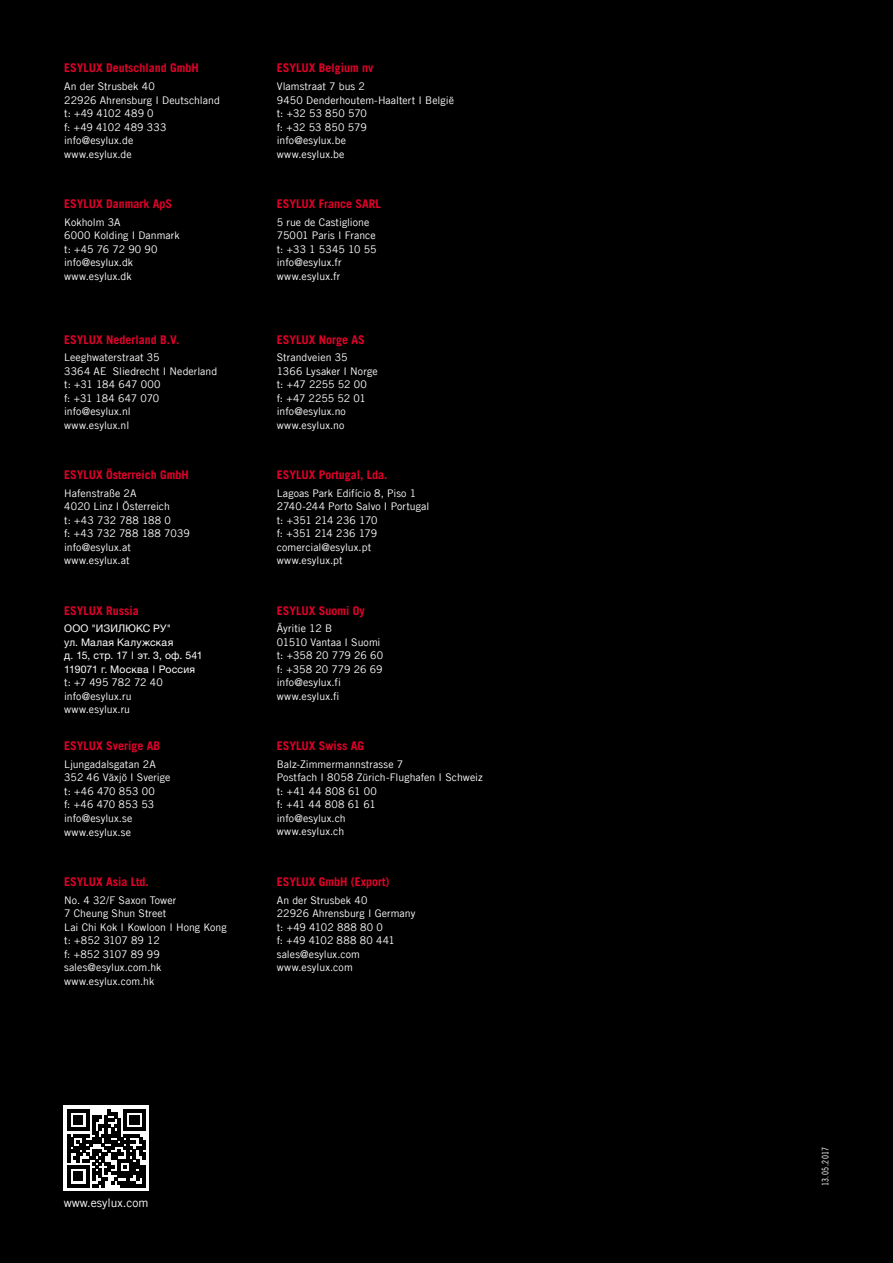
<style>
.page{position:relative;width:893px;height:1263px;background:#000}
.page>*{position:absolute;margin:0;border:0;box-sizing:border-box;transform-origin:0 0}
.t1{font:700 12px "Trade Gothic LT Com";color:#e2002b}
.t2{font:12px "Trade Gothic LT Com";color:#fff}
.t3{font:10.5px/13.5px "Trade Gothic LT Com";letter-spacing:.005em;color:#fff}
.t4{font:10.5px/13.5px "Helvetica Neue LTW1 G";letter-spacing:.02em;color:#fff}
.t5{font:9px "Trade Gothic LT Com Cn 18";letter-spacing:.035em;color:#fff}
.s1{font-family:"Trade Gothic LT Com"}
</style>
<div class="page">
<div style="left:64px;top:1106px;width:85px;height:85px;background:linear-gradient(to right,#fff,#fff)"></div>
<svg style="left:67px;top:1109px;width:78px;height:78px"></svg>
<p class="t1" style="left:64px;top:61px;width:136px">ESYLUX Deutschland GmbH</p>
<p class="t3" style="left:64px;top:80px;width:157px">An der Strusbek 40<br>22926 Ahrensburg I Deutschland t: +49 4102 489 0<br>f: +49 4102 489 333 info@esylux.de<br>www.esylux.de</p>
<p class="t1" style="left:64px;top:196px;width:110px">ESYLUX Danmark ApS</p>
<p class="t3" style="left:64px;top:215px;width:117px">Kokholm 3A<br>6000 Kolding I Danmark t: +45 76 72 90 90 info@esylux.dk www.esylux.dk</p>
<p class="t1" style="left:64px;top:332px;width:117px">ESYLUX Nederland B.V.</p>
<p class="t3" style="left:64px;top:351px;width:155px">Leeghwaterstraat 35<br>3364 AE Sliedrecht I Nederland t: +31 184 647 000<br>f: +31 184 647 070 info@esylux.nl<br>www.esylux.nl</p>
<p class="t1" style="left:64px;top:467px;width:126px">ESYLUX Österreich GmbH</p>
<p class="t3" style="left:64px;top:486px;width:127px">Hafenstraße 2A<br>4020 Linz I Österreich<br>t: +43 732 788 188 0<br>f: +43 732 788 188 7039 info@esylux.at www.esylux.at</p>
<p class="t1" style="left:64px;top:603px;width:76px">ESYLUX Russia</p>
<p class="t4" style="left:64px;top:622px;width:140px">ООО "ИЗИЛЮКС РУ"<br>ул. Малая Калужская<br>д. 15, стр. 17 <span class="s1">I</span> эт. 3, оф. 541<br>119071 г. Москва <span class="s1">I</span> Россия</p>
<p class="t3" style="left:64px;top:676px;width:100px">t: +7 495 782 72 40 info@esylux.ru www.esylux.ru</p>
<p class="t1" style="left:64px;top:738px;width:98px">ESYLUX Sverige AB</p>
<p class="t3" style="left:64px;top:757px;width:108px">Ljungadalsgatan 2A<br>352 46 Växjö I Sverige t: +46 470 853 00<br>f: +46 470 853 53 info@esylux.se www.esylux.se</p>
<p class="t1" style="left:64px;top:874px;width:86px">ESYLUX Asia Ltd.</p>
<p class="t3" style="left:64px;top:893px;width:164px">No. 4 32/F Saxon Tower<br>7 Cheung Shun Street<br>Lai Chi Kok I Kowloon I Hong Kong t: +852 3107 89 12<br>f: +852 3107 89 99 sales@esylux.com.hk www.esylux.com.hk</p>
<p class="t1" style="left:277px;top:61px;width:98px">ESYLUX Belgium nv</p>
<p class="t3" style="left:277px;top:80px;width:179px">Vlamstraat 7 bus 2<br>9450 Denderhoutem-Haaltert I België t: +32 53 850 570<br>f: +32 53 850 579<br>info@esylux.be<br>www.esylux.be</p>
<p class="t1" style="left:277px;top:196px;width:106px">ESYLUX France SARL</p>
<p class="t3" style="left:277px;top:215px;width:101px">5 rue de Castiglione<br>75001 Paris I France t: +33 1 5345 10 55 info@esylux.fr www.esylux.fr</p>
<p class="t1" style="left:277px;top:332px;width:90px">ESYLUX Norge AS</p>
<p class="t3" style="left:277px;top:351px;width:102px">Strandveien 35<br>1366 Lysaker I Norge t: +47 2255 52 00<br>f: +47 2255 52 01 info@esylux.no www.esylux.no</p>
<p class="t1" style="left:277px;top:467px;width:112px">ESYLUX Portugal, Lda.</p>
<p class="t3" style="left:277px;top:486px;width:154px">Lagoas Park Edifício 8, Piso 1<br>2740-244 Porto Salvo I Portugal t: +351 214 236 170<br>f: +351 214 236 179 comercial@esylux.pt www.esylux.pt</p>
<p class="t1" style="left:277px;top:603px;width:90px">ESYLUX Suomi Oy</p>
<p class="t3" style="left:277px;top:622px;width:108px">Äyritie 12 B<br>01510 Vantaa I Suomi t: +358 20 779 26 60 f: +358 20 779 26 69 info@esylux.fi www.esylux.fi</p>
<p class="t1" style="left:277px;top:738px;width:89px">ESYLUX Swiss AG</p>
<p class="t3" style="left:277px;top:757px;width:207px">Balz-Zimmermannstrasse 7<br>Postfach I 8058 Zürich-Flughafen I Schweiz t: +41 44 808 61 00<br>f: +41 44 808 61 61<br>info@esylux.ch<br>www.esylux.ch</p>
<p class="t1" style="left:277px;top:874px;width:114px">ESYLUX GmbH (Export)</p>
<p class="t3" style="left:277px;top:893px;width:140px">An der Strusbek 40<br>22926 Ahrensburg I Germany t: +49 4102 888 80 0<br>f: +49 4102 888 80 441 sales@esylux.com www.esylux.com</p>
<p class="t2" style="left:64px;top:1195px;width:86px">www.esylux.com</p>
<p class="t5" style="left:820px;top:1186px;width:41px;rotate:-90deg">13.05.2017</p>
</div>
